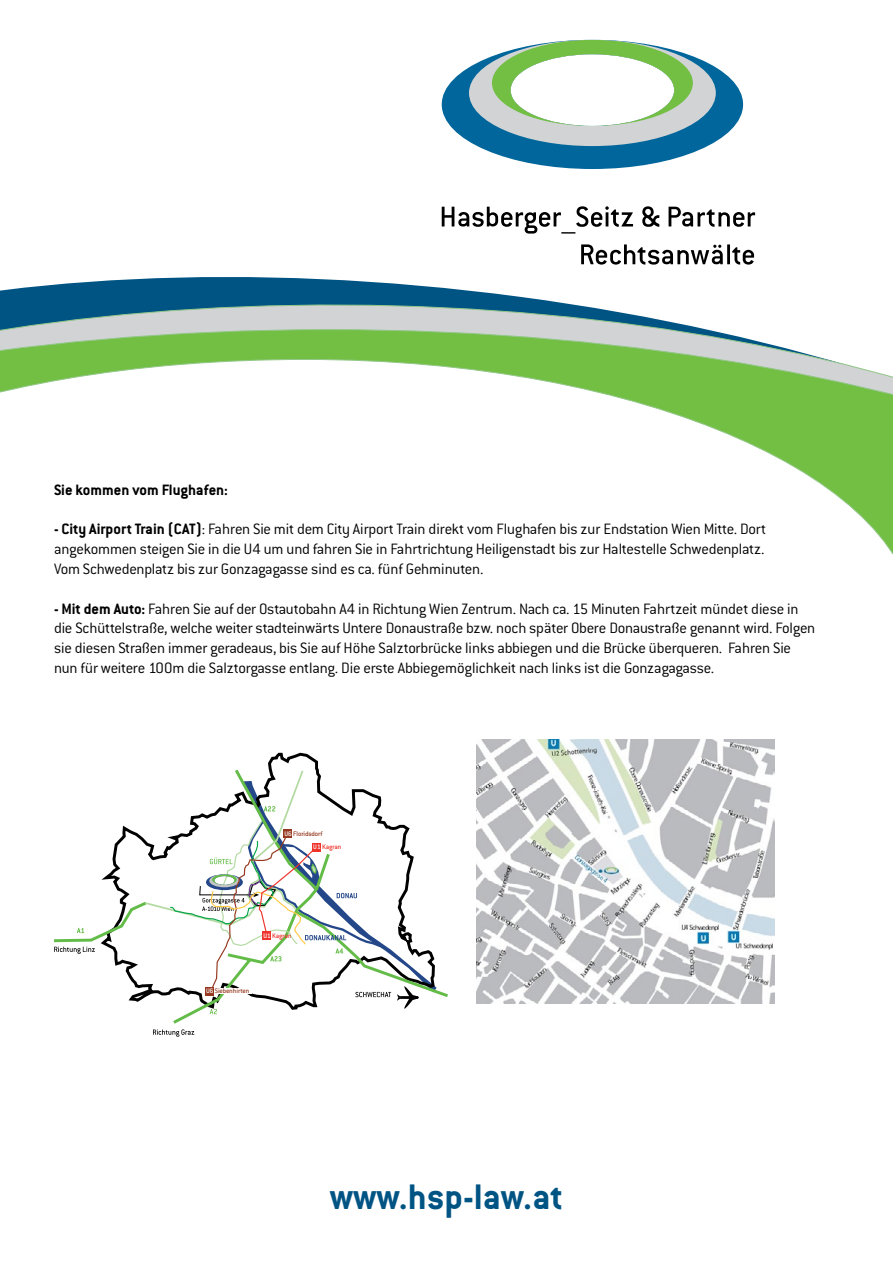
<style>
.page{position:relative;width:893px;height:1263px;background:#fff}
.page>*{position:absolute;margin:0;border:0;box-sizing:border-box;transform-origin:0 0}
.t1{font:700 39px "Conduit ITC";color:#005484}
.t2{font:300 16.5px/19.8px "Conduit ITC";letter-spacing:-.015em;color:#000;text-align:justify}
.t3{font:700 16.5px "Conduit ITC";color:#000}
.t4{font:500 7.35px "Conduit ITC";letter-spacing:-.015em;color:#95381f}
.t5{font:500 7.35px "Conduit ITC";letter-spacing:-.01em;color:#ee332b}
.s1{font-weight:700}
.s2{color:#fff}
</style>
<div class="page">
<svg style="left:442px;top:40px;width:301px;height:129px"></svg>
<svg style="left:492px;top:40px;width:201px;height:86px"></svg>
<svg style="left:581px;top:244px;width:142px;height:10px"></svg>
<hr style="left:727px;top:244px;width:3px;height:20px;background:#000">
<svg style="left:732px;top:247px;width:22px;height:7px"></svg>
<svg style="left:442px;top:206px;width:191px;height:28px"></svg>
<svg style="left:642px;top:206px;width:17px;height:21px"></svg>
<svg style="left:669px;top:207px;width:86px;height:20px"></svg>
<svg style="left:0;top:254px;width:755px;height:37px"></svg>
<svg style="left:0;top:291px;width:704px;height:38px;background:#78a0b4"></svg>
<svg style="left:0;top:329px;width:893px;height:226px"></svg>
<svg style="left:54px;top:766px;width:265px;height:258px"></svg>
<svg style="left:153px;top:1029px;width:41px;height:7px"></svg>
<svg style="left:54px;top:946px;width:41px;height:8px"></svg>
<svg style="left:77px;top:928px;width:7px;height:5px"></svg>
<svg style="left:144px;top:769px;width:304px;height:245px"></svg>
<div style="left:312px;top:843px;width:9px;height:8px;background:#ee332b"></div>
<div style="left:284px;top:830px;width:8px;height:8px;background:#95381f"></div>
<div style="left:206px;top:987px;width:8px;height:8px;background:#95381f"></div>
<div style="left:263px;top:931px;width:8px;height:8px;background:#ee332b"></div>
<div style="left:214px;top:989px;width:38px;height:5px;background:#fff"></div>
<img style="left:476px;top:740px;width:298px;height:263px">
<p class="t3" style="left:54px;top:480px;width:175px">Sie kommen vom Flughafen:</p>
<p class="t2" style="left:54px;top:519px;width:714px"><span class="s1">- City Airport Train (CAT)</span>: Fahren Sie mit dem City Airport Train direkt vom Flughafen bis zur Endstation Wien Mitte. Dort angekommen steigen Sie in die U4 um und fahren Sie in Fahrtrichtung Heiligenstadt bis zur Haltestelle Schwedenplatz.<br>Vom Schwedenplatz bis zur Gonzagagasse sind es ca. fünf Gehminuten.</p>
<p class="t2" style="left:54px;top:598px;width:763px;text-align:left"><span class="s1">- Mit dem Auto:</span> Fahren Sie auf der Ostautobahn A4 in Richtung Wien Zentrum. Nach ca. 15 Minuten Fahrtzeit mündet diese in die Schüttelstraße, welche weiter stadteinwärts Untere Donaustraße bzw. noch später Obere Donaustraße genannt wird. Folgen sie diesen Straßen immer geradeaus, bis Sie auf Höhe Salztorbrücke links abbiegen und die Brücke überqueren. Fahren Sie nun für weitere 100m die Salztorgasse entlang. Die erste Abbiegemöglichkeit nach links ist die Gonzagagasse.</p>
<p class="t4" style="left:284px;top:830px;width:39px"><span class="s2">U6</span> Floridsdorf</p>
<p class="t5" style="left:313px;top:843px;width:30px"><span class="s2">U1</span> Kagran</p>
<p class="t5" style="left:263px;top:931px;width:30px"><span class="s2">U1</span> Kagran</p>
<p class="t4" style="left:206px;top:987px;width:45px"><span class="s2">U6</span> Siebenhirten</p>
<h1 class="t1" style="left:330px;top:1173px;width:235px">www.hsp-law.at</h1>
</div>
